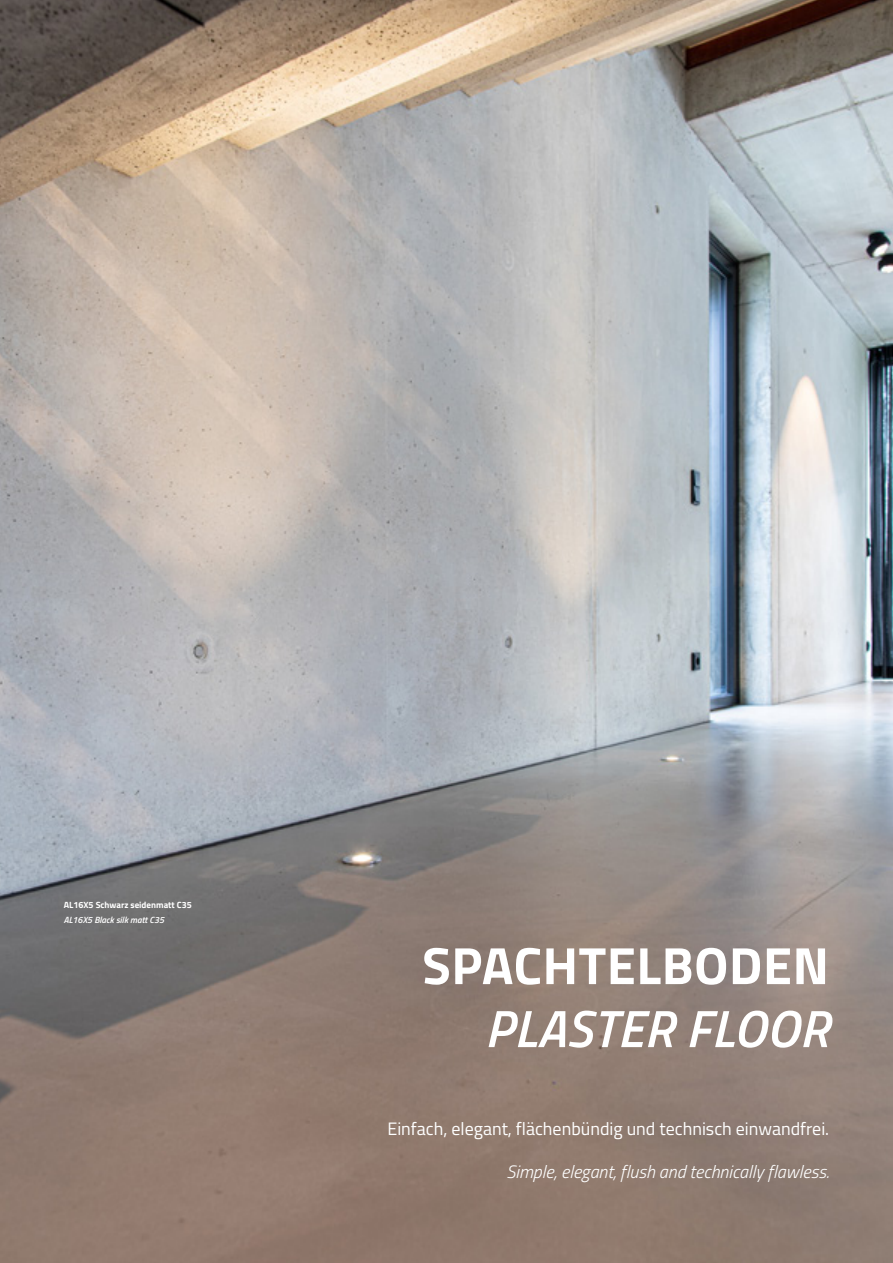
<style>
.page{position:relative;width:893px;height:1263px;background:#fff}
.page>*{position:absolute;margin:0;border:0;box-sizing:border-box;transform-origin:0 0}
.t1{font:700 52.5px "Titillium";letter-spacing:.01em;color:#fff}
.t2{font:italic 600 52.5px "Titillium";letter-spacing:.01em;color:#fff}
.t3{font:18px "Titillium";color:#fff}
.t4{font:italic 300 18px "Titillium";color:#fff}
.t5{font:700 9px "Titillium";color:#fff}
.t6{font:italic 600 9px "Titillium";color:#fff}
</style>
<div class="page">
<img style="left:0;top:0;width:893px;height:1263px">
<p class="t5" style="left:64px;top:898px;width:130px">AL16X5 Schwarz seidenmatt C35</p>
<p class="t6" style="left:64px;top:913px;width:102px">AL16X5 Black silk matt C35</p>
<p class="t1" style="left:422px;top:926px;width:408px">SPACHTELBODEN</p>
<p class="t2" style="left:485px;top:989px;width:346px">PLASTER FLOOR</p>
<p class="t3" style="left:387px;top:1115px;width:443px">Einfach, elegant, flächenbündig und technisch einwandfrei.</p>
<p class="t4" style="left:506px;top:1158px;width:324px">Simple, elegant, flush and technically flawless.</p>
</div>
